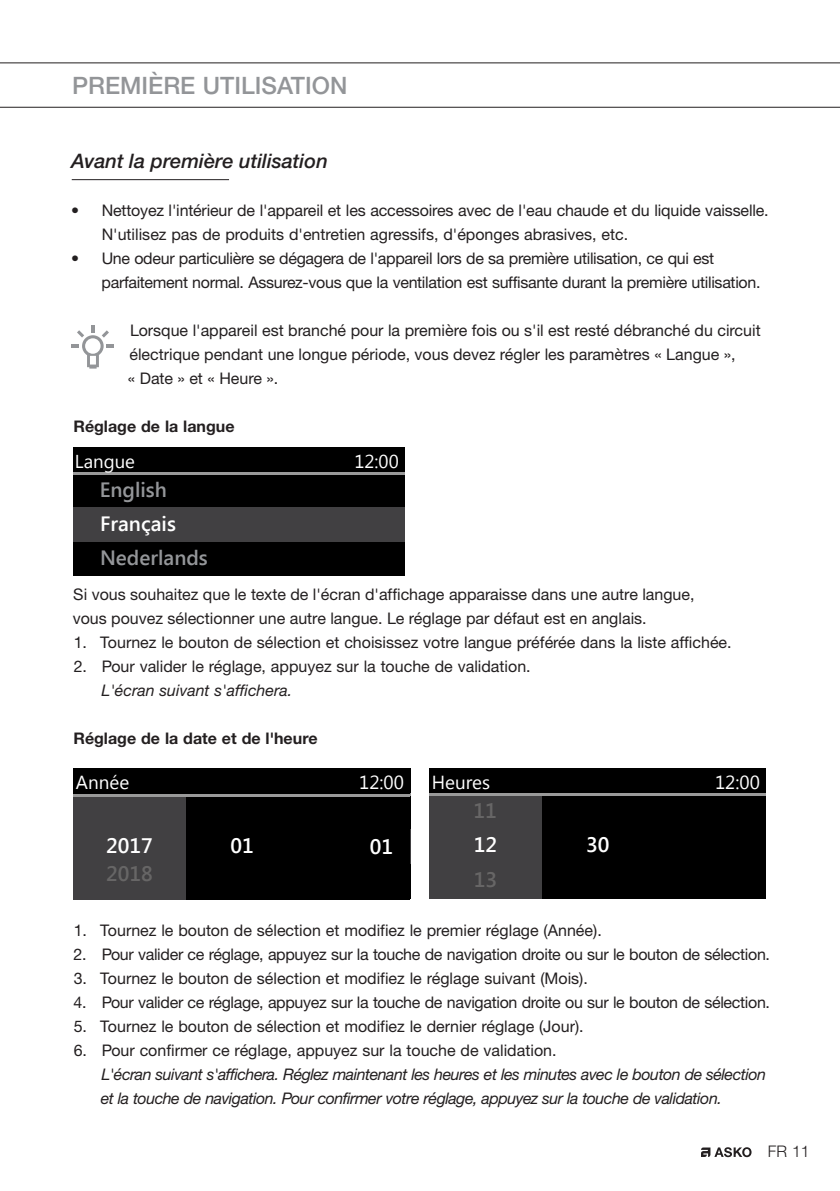
<style>
.page{position:relative;width:840px;height:1191px;background:#fff}
.page>*{position:absolute;margin:0;border:0;box-sizing:border-box;transform-origin:0 0}
.t1{font:500 24px "Helvetica Neue LTW1 G";color:#939598}
.t2{font:600 21px "Segoe UI";color:#fff}
.t3{font:600 21px "Segoe UI";color:#676666}
.t4{font:600 20.8px "Segoe UI";color:#949699}
.t5{font:600 20.8px "Segoe UI";color:#fff}
.Header_underlined{font:italic 500 20px "Helvetica Neue LTW1 G";color:#231f20}
.t6{font:19px "Segoe UI";color:#fff}
.t7{font:18.8px "Segoe UI";color:#fff}
.t8{font:18.6px "Segoe UI";color:#fff}
.Let_op_platte_tekst{font:16px/24px "Helvetica Neue LTW1 G";color:#231f20}
.Let_op_platte_tekst-2{font:16px/24px "Helvetica Neue LTW1 G";letter-spacing:-.02em;color:#231f20}
.General_text_italic{font:italic 16px/24px "Helvetica Neue LTW1 G";letter-spacing:-.03em;color:#231f20}
.General_text{font:16px/24px "Helvetica Neue LTW1 G";color:#231f20}
.Small_header{font:700 16px "Helvetica Neue LTW1 G";color:#231f20}
.General_text_italic-2{font:italic 16px "Helvetica Neue LTW1 G";color:#231f20}
.t9{font:300 16px "Helvetica Neue LT Std";color:#231f20}
</style>
<div class="page">
<hr style="left:0;top:62px;width:839px;height:1px;background:#231f20">
<hr style="left:0;top:107px;width:839px;height:1px;background:#231f20">
<svg style="left:701px;top:1147px;width:50px;height:10px"></svg>
<hr style="left:72px;top:179px;width:157px;height:1px;background:#231f20">
<div style="left:73px;top:448px;width:331px;height:128px;background:#000"></div>
<hr style="left:73px;top:472px;width:331px;height:3px;background:#999">
<div style="left:73px;top:508px;width:331px;height:34px;background:#414042"></div>
<hr style="left:73px;top:793px;width:337px;height:2px;background:#999">
<div style="left:74px;top:769px;width:335px;height:130px;background:#000"></div>
<hr style="left:74px;top:794px;width:335px;height:2px;background:#999">
<div style="left:73px;top:796px;width:112px;height:103px;background:#414042"></div>
<div style="left:429px;top:768px;width:336px;height:130px;background:#000"></div>
<hr style="left:429px;top:793px;width:336px;height:2px;background:#999">
<div style="left:429px;top:795px;width:113px;height:103px;background:#414042"></div>
<svg style="left:72px;top:325px;width:42px;height:43px"></svg>
<p class="t1" style="left:72px;top:71px;width:277px">PREMIÈRE UTILISATION</p>
<p class="Header_underlined" style="left:71px;top:149px;width:258px">Avant la première utilisation</p>
<p class="Let_op_platte_tekst" style="left:102px;top:198px;width:668px;text-indent:-31px">• Nettoyez l'intérieur de l'appareil et les accessoires avec de l'eau chaude et du liquide vaisselle.<br>N'utilisez pas de produits d'entretien agressifs, d'éponges abrasives, etc.</p>
<p class="Let_op_platte_tekst-2" style="left:101px;top:246px;width:660px;text-indent:-30px">• Une odeur particulière se dégagera de l'appareil lors de sa première utilisation, ce qui est parfaitement normal. Assurez-vous que la ventilation est suffisante durant la première utilisation.</p>
<p class="Let_op_platte_tekst" style="left:128px;top:318px;width:634px">Lorsque l'appareil est branché pour la première fois ou s'il est resté débranché du circuit électrique pendant une longue période, vous devez régler les paramètres « Langue »,<br>« Date » et « Heure ».</p>
<p class="Small_header" style="left:73px;top:416px;width:162px">Réglage de la langue</p>
<p class="t8" style="left:75px;top:448px;width:62px">Langue</p>
<p class="t8" style="left:354px;top:448px;width:46px">12:00</p>
<p class="t4" style="left:100px;top:474px;width:69px">English</p>
<p class="t5" style="left:100px;top:509px;width:77px">Français</p>
<p class="t4" style="left:100px;top:543px;width:109px">Nederlands</p>
<p class="General_text" style="left:73px;top:582px;width:623px">Si vous souhaitez que le texte de l'écran d'affichage apparaisse dans une autre langue, vous pouvez sélectionner une autre langue. Le réglage par défaut est en anglais.</p>
<p class="Let_op_platte_tekst" style="left:74px;top:630px;width:659px">1. Tournez le bouton de sélection et choisissez votre langue préférée dans la liste affichée.</p>
<p class="Let_op_platte_tekst" style="left:74px;top:654px;width:458px">2. Pour valider le réglage, appuyez sur la touche de validation.</p>
<p class="General_text_italic-2" style="left:101px;top:680px;width:192px">L'écran suivant s'affichera.</p>
<p class="Small_header" style="left:73px;top:728px;width:245px">Réglage de la date et de l'heure</p>
<p class="t6" style="left:75px;top:768px;width:83px">Language</p>
<p class="t6" style="left:359px;top:768px;width:47px">12:00</p>
<p class="t7" style="left:431px;top:769px;width:60px">Heures</p>
<p class="t7" style="left:714px;top:769px;width:46px">12:00</p>
<p class="t7" style="left:76px;top:769px;width:55px">Année</p>
<p class="t2" style="left:101px;top:830px;width:79px">Français</p>
<p class="t2" style="left:106px;top:831px;width:48px">2017</p>
<p class="t2" style="left:230px;top:831px;width:25px">01</p>
<p class="t2" style="left:369px;top:831px;width:25px">01</p>
<p class="t3" style="left:106px;top:859px;width:48px">2018</p>
<p class="t3" style="left:473px;top:795px;width:25px">11</p>
<p class="t2" style="left:473px;top:830px;width:25px">12</p>
<p class="t3" style="left:473px;top:865px;width:25px">13</p>
<p class="t2" style="left:586px;top:830px;width:25px">30</p>
<p class="Let_op_platte_tekst" style="left:74px;top:918px;width:529px">1. Tournez le bouton de sélection et modifiez le premier réglage (Année).</p>
<p class="Let_op_platte_tekst-2" style="left:73px;top:942px;width:697px">2. Pour valider ce réglage, appuyez sur la touche de navigation droite ou sur le bouton de sélection.</p>
<p class="Let_op_platte_tekst" style="left:74px;top:966px;width:515px">3. Tournez le bouton de sélection et modifiez le réglage suivant (Mois).</p>
<p class="Let_op_platte_tekst-2" style="left:73px;top:990px;width:697px">4. Pour valider ce réglage, appuyez sur la touche de navigation droite ou sur le bouton de sélection.</p>
<p class="Let_op_platte_tekst" style="left:74px;top:1014px;width:511px">5. Tournez le bouton de sélection et modifiez le dernier réglage (Jour).</p>
<p class="Let_op_platte_tekst" style="left:74px;top:1038px;width:484px">6. Pour confirmer ce réglage, appuyez sur la touche de validation.</p>
<p class="General_text_italic" style="left:101px;top:1062px;width:666px">L'écran suivant s'affichera. Réglez maintenant les heures et les minutes avec le bouton de sélection et la touche de navigation. Pour confirmer votre réglage, appuyez sur la touche de validation.</p>
<p class="t9" style="left:767px;top:1141px;width:43px">FR 11</p>
</div>
